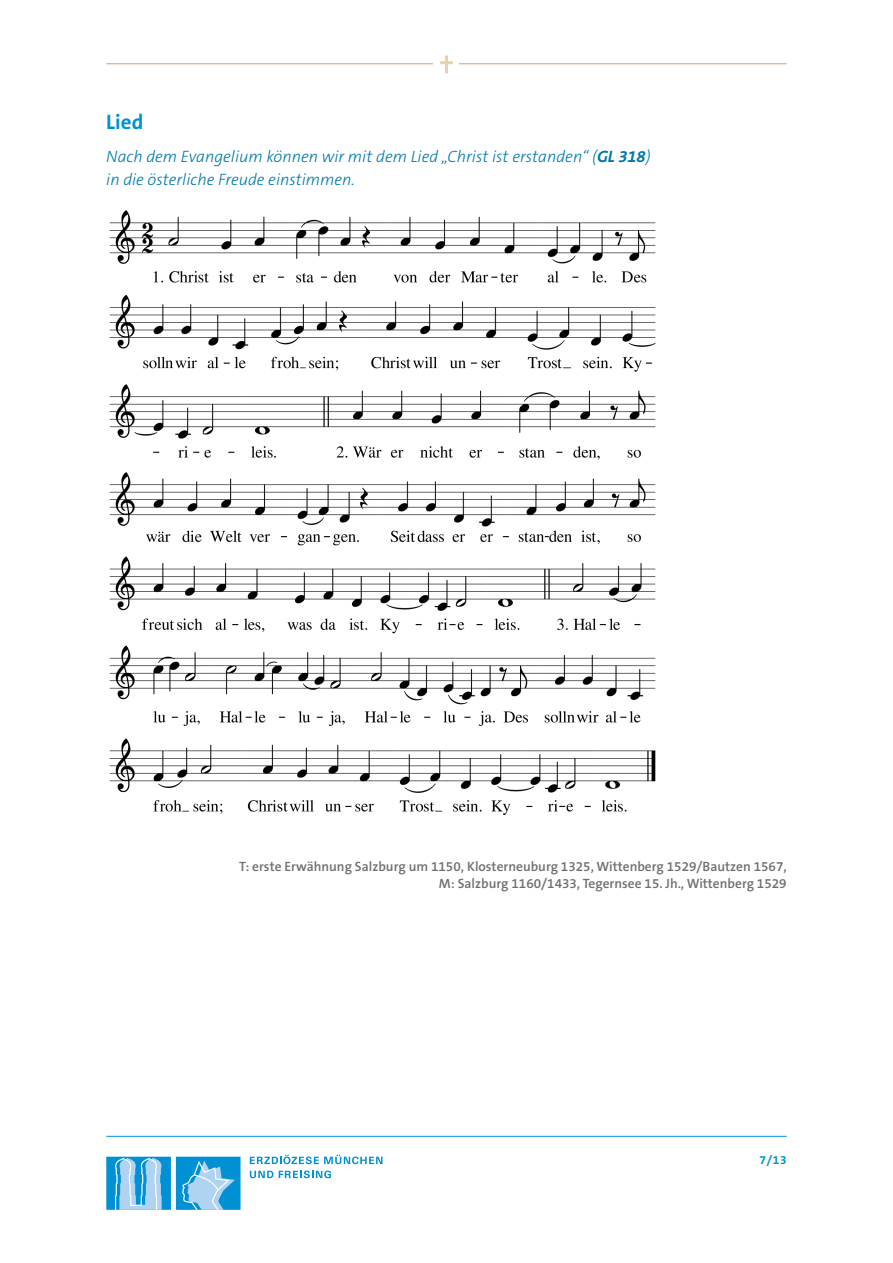
<style>
.page{position:relative;width:893px;height:1263px;background:#fff}
.page>*{position:absolute;margin:0;border:0;box-sizing:border-box;transform-origin:0 0}
.t1{font:700 21px "The Sans B W7";color:#0091d4}
.t2{font:italic 300 16.5px/22.5px "The Sans B W3";color:#0078ad}
.t3{font:600 13.5px/16.5px "The Sans B W6";color:#6f6f6e;text-align:right}
.t4{font:700 12px "The Sans B W7";color:#0091d4}
.s1{font-family:"The Sans B W7";font-weight:700}
</style>
<div class="page">
<hr style="left:106px;top:63px;width:681px;height:1px;background:#caa55e">
<hr style="left:106px;top:1136px;width:681px;height:1px;background:#0091d4">
<svg style="left:250px;top:1155px;width:132px;height:9px"></svg>
<svg style="left:250px;top:1171px;width:23px;height:7px"></svg>
<svg style="left:279px;top:1170px;width:52px;height:8px"></svg>
<div style="left:106px;top:1157px;width:65px;height:53px;background:#0091d4"></div>
<svg style="left:115px;top:1158px;width:47px;height:52px"></svg>
<div style="left:176px;top:1157px;width:65px;height:53px;background:#0091d4"></div>
<svg style="left:182px;top:1160px;width:53px;height:50px"></svg>
<div style="left:433px;top:47px;width:26px;height:40px;background:#fff"></div>
<svg style="left:440px;top:61px;width:13px;height:3px"></svg>
<hr style="left:445px;top:55px;width:3px;height:18px;background:#e6d2b1">
<img style="left:109px;top:210px;width:547px;height:605px">
<h1 class="t1" style="left:106px;top:108px;width:39px">Lied</h1>
<p class="t2" style="left:106px;top:146px;width:546px">Nach dem Evangelium können wir mit dem Lied „Christ ist erstanden“ (<span class="s1">GL 318</span>) in die österliche Freude einstimmen.</p>
<p class="t3" style="left:239px;top:858px;width:549px">T: erste Erwähnung Salzburg um 1150, Klosterneuburg 1325, Wittenberg 1529/Bautzen 1567,<br>M: Salzburg 1160/1433, Tegernsee 15. Jh., Wittenberg 1529</p>
<p class="t4" style="left:759px;top:1152px;width:29px">7/13</p>
</div>
